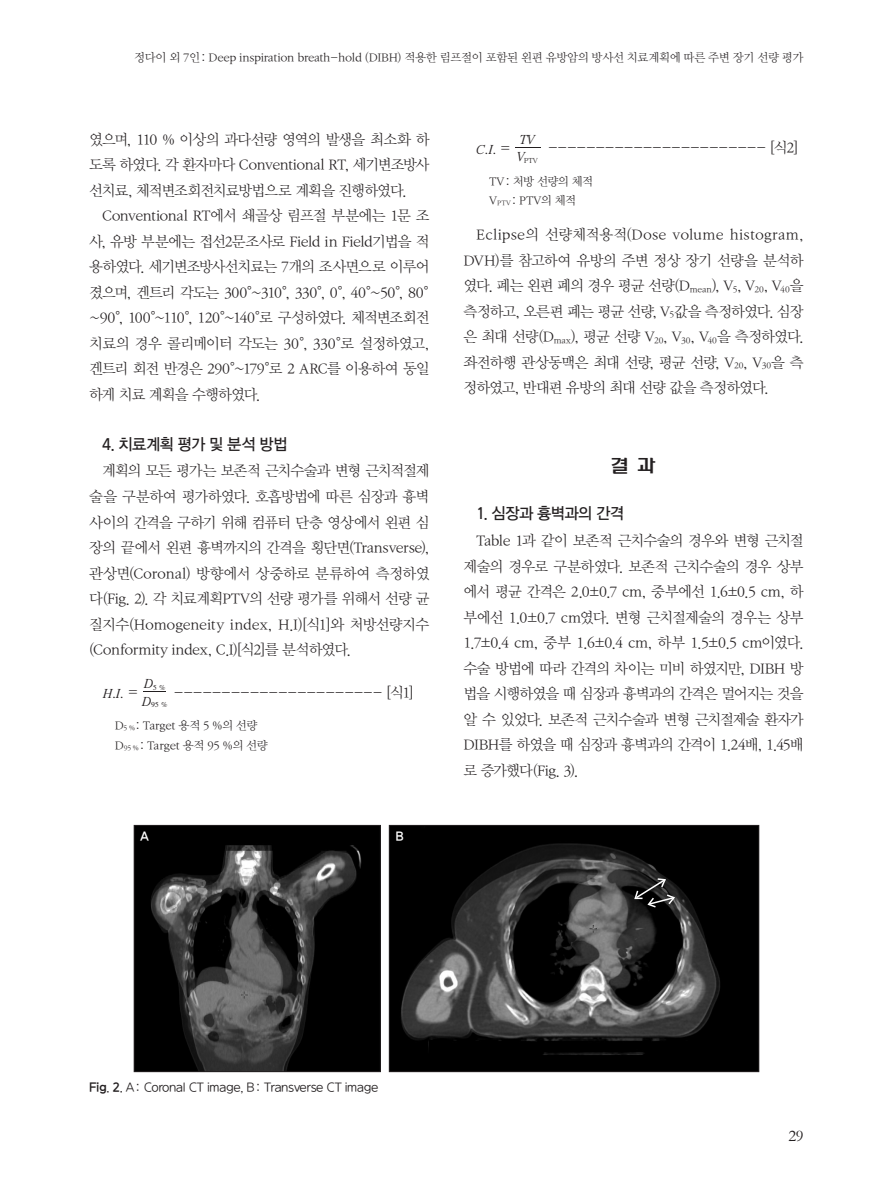
<style>
.page{position:relative;width:893px;height:1191px;background:#fff}
.page>*{position:absolute;margin:0;border:0;box-sizing:border-box;transform-origin:0 0}
.I{font:19.5px "DX Prv Std M";color:#231f20}
.t1{font:16.5px "Garamond";color:#231f20}
._1{font:16.05px "DX Ngo Std 30";letter-spacing:-.04em;color:#231f20;scale:.95 1}
.본문{font:15px/25.5px "DX Nmu Std 20";letter-spacing:-.055em;color:#231f20;text-align:justify}
.t2{font:italic 13.5px "MM Times";color:#231f20}
.t3{font:13.5px "MM Times Roman";color:#231f20}
.그림제목{font:12.75px "DX Ngo Std 20";letter-spacing:-.03em;color:#231f20;scale:.95 1}
.그림제목-2{font:12.75px "DX Ngo Std 40";color:#fff;scale:.95 1}
.본문-2{font:12px "DX Nmu Std 20";letter-spacing:-.03em;color:#231f20}
.t4{font:7.5px "MM Times Roman";color:#231f20}
.s1{font-size:7.2px}
.s2{font-family:"DX Ngo Std 40"}
</style>
<div class="page">
<svg style="left:143px;top:691px;width:23px;height:1px"></svg>
<svg style="left:515px;top:147px;width:25px;height:1px"></svg>
<img style="left:136px;top:827px;width:243px;height:242px">
<div style="left:134px;top:825px;width:247px;height:246px;border:1px solid #231f20"></div>
<img style="left:391px;top:827px;width:366px;height:242px">
<div style="left:389px;top:825px;width:370px;height:246px;border:1px solid #231f20"></div>
<svg style="left:633px;top:877px;width:43px;height:31px"></svg>
<p class="본문-2" style="left:134px;top:51px;width:671px">정다이 외 7인: Deep inspiration breath-hold (DIBH) 적용한 림프절이 포함된 왼편 유방암의 방사선 치료계획에 따른 주변 장기 선량 평가</p>
<p class="본문" style="left:89px;top:127px;width:342px">였으며, 110 % 이상의 과다선량 영역의 발생을 최소화 하 도록 하였다. 각 환자마다 Conventional RT, 세기변조방사 선치료, 체적변조회전치료방법으로 계획을 진행하였다.</p>
<p class="본문" style="left:89px;top:204px;width:342px;text-indent:13px">Conventional RT에서 쇄골상 림프절 부분에는 1문 조 사, 유방 부분에는 접선2문조사로 Field in Field기법을 적 용하였다. 세기변조방사선치료는 7개의 조사면으로 이루어 졌으며, 겐트리 각도는 300°~310°, 330°, 0°, 40°~50°, 80° ~90°, 100°~110°, 120°~140°로 구성하였다. 체적변조회전 치료의 경우 콜리메이터 각도는 30°, 330°로 설정하였고, 겐트리 회전 반경은 290°~179°로 2 ARC를 이용하여 동일 하게 치료 계획을 수행하였다.</p>
<p class="_1" style="left:102px;top:435px;width:197px">4. 치료계획 평가 및 분석 방법</p>
<p class="본문" style="left:89px;top:459px;width:342px;text-indent:13px">계획의 모든 평가는 보존적 근치수술과 변형 근치적절제 술을 구분하여 평가하였다. 호흡방법에 따른 심장과 흉벽 사이의 간격을 구하기 위해 컴퓨터 단층 영상에서 왼편 심 장의 끝에서 왼편 흉벽까지의 간격을 횡단면(Transverse), 관상면(Coronal) 방향에서 상중하로 분류하여 측정하였 다(Fig. 2). 각 치료계획PTV의 선량 평가를 위해서 선량 균 질지수(Homogeneity index, H.I)[식1]와 처방선량지수 (Conformity index, C.I)[식2]를 분석하였다.</p>
<p class="t2" style="left:103px;top:687px;width:22px">H.I.</p>
<p class="t2" style="left:143px;top:733px;width:9px">V</p>
<p class="t2" style="left:144px;top:677px;width:11px">D</p>
<p class="t4" style="left:151px;top:701px;width:18px">95 %</p>
<p class="t4" style="left:153px;top:683px;width:14px">5 %</p>
<p class="본문" style="left:174px;top:679px;width:242px">---------------------- [식1]</p>
<p class="본문-2" style="left:115px;top:719px;width:144px">D<span class="s1">5 %</span>: Target 용적 5 %의 선량</p>
<p class="본문-2" style="left:115px;top:739px;width:154px">D<span class="s1">95 %</span>: Target 용적 95 %의 선량</p>
<p class="t3" style="left:128px;top:685px;width:11px">=</p>
<p class="t3" style="left:127px;top:723px;width:11px">=</p>
<p class="t2" style="left:142px;top:694px;width:11px">D</p>
<p class="t2" style="left:146px;top:716px;width:16px">TV</p>
<p class="t4" style="left:150px;top:739px;width:15px">PTV</p>
<p class="그림제목-2" style="left:140px;top:829px;width:11px">A</p>
<p class="그림제목-2" style="left:395px;top:829px;width:10px">B</p>
<p class="t2" style="left:520px;top:133px;width:16px">TV</p>
<p class="t4" style="left:524px;top:157px;width:15px">PTV</p>
<p class="t3" style="left:501px;top:141px;width:11px">=</p>
<p class="본문" style="left:548px;top:135px;width:252px">----------------------- [식2]</p>
<p class="본문-2" style="left:489px;top:175px;width:106px">TV: 처방 선량의 체적</p>
<p class="본문-2" style="left:489px;top:195px;width:89px">V<sub>PTV</sub>: PTV의 체적</p>
<p class="본문" style="left:463px;top:222px;width:342px;text-indent:13px">Eclipse의 선량체적용적(Dose volume histogram, DVH)를 참고하여 유방의 주변 정상 장기 선량을 분석하 였다. 폐는 왼편 폐의 경우 평균 선량(D<sub>mean</sub>), V<sub>5</sub>, V<sub>20</sub>, V<sub>40</sub>을 측정하고, 오른편 폐는 평균 선량, V<sub>5</sub>값을 측정하였다. 심장 은 최대 선량(D<sub>max</sub>), 평균 선량 V<sub>20</sub>, V<sub>30</sub>, V<sub>40</sub>을 측정하였다. 좌전하행 관상동맥은 최대 선량, 평균 선량, V<sub>20</sub>, V<sub>30</sub>을 측 정하였고, 반대편 유방의 최대 선량 값을 측정하였다.</p>
<p class="t2" style="left:476px;top:143px;width:21px">C.I.</p>
<p class="t2" style="left:517px;top:150px;width:9px">V</p>
<p class="I" style="left:610px;top:456px;width:48px">결 과</p>
<p class="_1" style="left:476px;top:505px;width:157px">1. 심장과 흉벽과의 간격</p>
<p class="본문" style="left:463px;top:528px;width:342px;text-indent:13px">Table 1과 같이 보존적 근치수술의 경우와 변형 근치절 제술의 경우로 구분하였다. 보존적 근치수술의 경우 상부 에서 평균 간격은 2.0±0.7 cm, 중부에선 1.6±0.5 cm, 하 부에선 1.0±0.7 cm였다. 변형 근치절제술의 경우는 상부 1.7±0.4 cm, 중부 1.6±0.4 cm, 하부 1.5±0.5 cm이였다. 수술 방법에 따라 간격의 차이는 미비 하였지만, DIBH 방 법을 시행하였을 때 심장과 흉벽과의 간격은 멀어지는 것을 알 수 있었다. 보존적 근치수술과 변형 근치절제술 환자가 DIBH를 하였을 때 심장과 흉벽과의 간격이 1.24배, 1.45배 로 증가했다(Fig. 3).</p>
<p class="그림제목" style="left:89px;top:1080px;width:306px"><span class="s2">Fig</span>. <span class="s2">2</span>. A: Coronal CT image, B: Transverse CT image</p>
<p class="t1" style="left:789px;top:1124px;width:17px">29</p>
</div>
